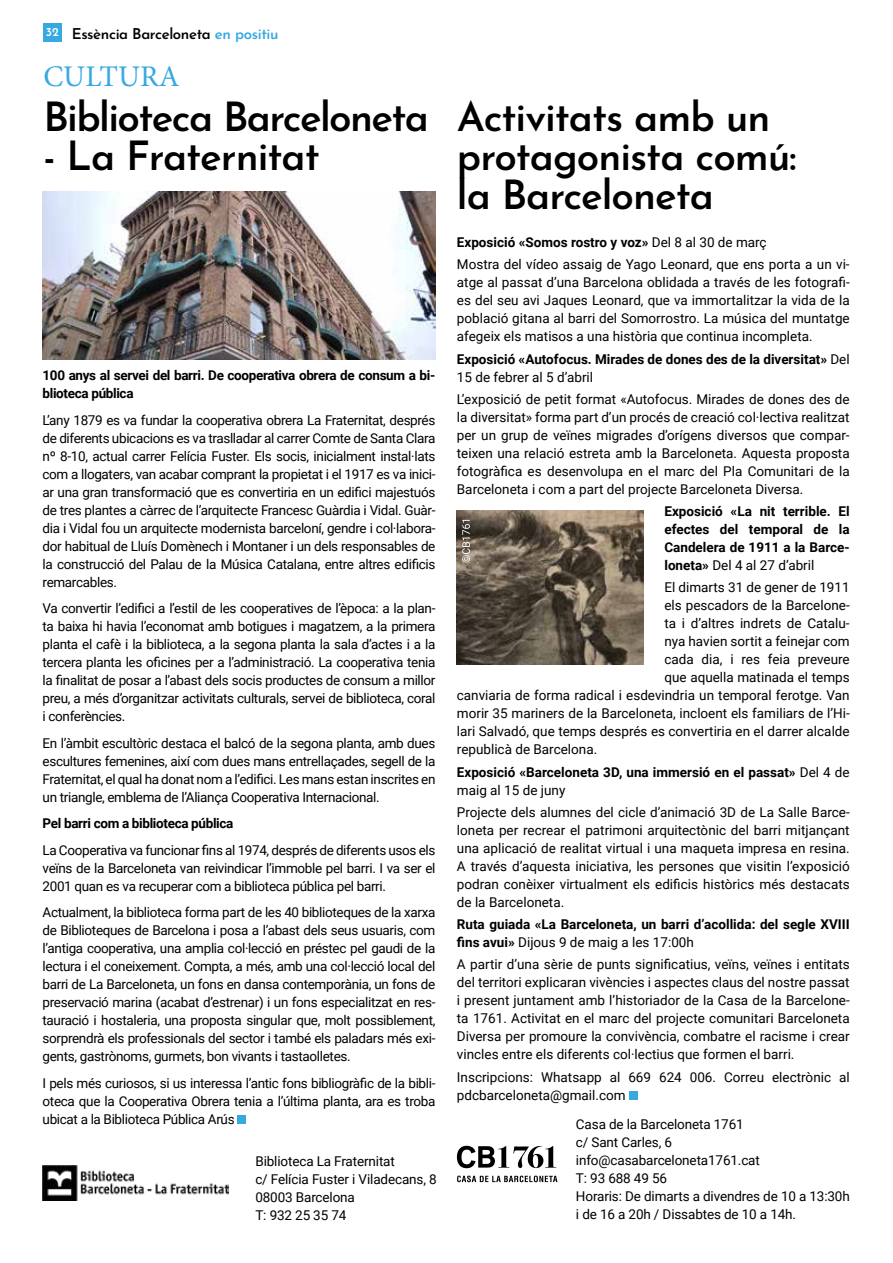
<style>
.page{position:relative;width:893px;height:1263px;background:#fff}
.page>*{position:absolute;margin:0;border:0;box-sizing:border-box;transform-origin:0 0}
.t1{font:600 40.5px/39px "Josefin Sans";letter-spacing:-.025em;color:#000}
.t2{font:30px "Minion Pro";color:#36a9e1}
.t3{font:600 15px "Josefin Sans";letter-spacing:-.025em;color:#000}
.t4{font:13.5px/18px "Roboto";color:#000;text-align:justify}
.t5{font:700 13.5px/18px "Roboto";color:#000}
.t6{font:700 13.5px/18px "Roboto";letter-spacing:-.025em;color:#000}
.s1{color:#36a9e1}
.s2{font-weight:700}
.s3{font-weight:400}
</style>
<div class="page">
<div style="left:629px;top:1091px;width:9px;height:9px;background:#36a9e1"></div>
<img style="left:43px;top:192px;width:392px;height:167px">
<img style="left:457px;top:511px;width:186px;height:154px">
<div style="left:237px;top:1115px;width:9px;height:9px;background:#36a9e1"></div>
<svg style="left:457px;top:1146px;width:99px;height:22px"></svg>
<svg style="left:457px;top:1175px;width:100px;height:8px"></svg>
<svg style="left:462px;top:520px;width:8px;height:42px"></svg>
<img style="left:43px;top:1166px;width:186px;height:34px">
<div style="left:43px;top:23px;width:19px;height:19px;background:#36a9e1"></div>
<p class="t3" style="left:46px;top:22px;width:234px"><sup>32</sup> Essència Barceloneta <span class="s1">en positiu</span></p>
<h2 class="t2" style="left:43px;top:56px;width:138px">CULTURA</h2>
<h1 class="t1" style="left:43px;top:94px;width:387px">Biblioteca Barceloneta</h1>
<h1 class="t1" style="left:43px;top:133px;width:278px">- La Fraternitat</h1>
<p class="t6" style="left:43px;top:366px;width:394px">100 anys al servei del barri. De cooperativa obrera de consum a bi&shy;blioteca pública</p>
<p class="t4" style="left:43px;top:410px;width:394px">L’any 1879 es va fundar la cooperativa obrera La Fraternitat, després de diferents ubicacions es va traslladar al carrer Comte de Santa Clara nº 8-10, actual carrer Felícia Fuster. Els socis, inicialment instal·lats com a llogaters, van acabar comprant la propietat i el 1917 es va inici&shy;ar una gran transformació que es convertiria en un edifici majestuós de tres plantes a càrrec de l’arquitecte Francesc Guàrdia i Vidal. Guàr&shy;dia i Vidal fou un arquitecte modernista barceloní, gendre i col·labora&shy;dor habitual de Lluís Domènech i Montaner i un dels responsables de la construcció del Palau de la Música Catalana, entre altres edificis remarcables.</p>
<p class="t4" style="left:43px;top:599px;width:394px">Va convertir l’edifici a l’estil de les cooperatives de l’època: a la plan&shy;ta baixa hi havia l’economat amb botigues i magatzem, a la primera planta el cafè i la biblioteca, a la segona planta la sala d’actes i a la tercera planta les oficines per a l’administració. La cooperativa tenia la finalitat de posar a l’abast dels socis productes de consum a millor preu, a més d’organitzar activitats culturals, servei de biblioteca, coral i conferències.</p>
<p class="t4" style="left:43px;top:733px;width:394px">En l’àmbit escultòric destaca el balcó de la segona planta, amb dues escultures femenines, així com dues mans entrellaçades, segell de la Fraternitat, el qual ha donat nom a l’edifici. Les mans estan inscrites en un triangle, emblema de l’Aliança Cooperativa Internacional.</p>
<p class="t6" style="left:43px;top:814px;width:192px">Pel barri com a biblioteca pública</p>
<p class="t4" style="left:43px;top:840px;width:394px">La Cooperativa va funcionar fins al 1974, després de diferents usos els veïns de la Barceloneta van reivindicar l’immoble pel barri. I va ser el 2001 quan es va recuperar com a biblioteca pública pel barri.</p>
<p class="t4" style="left:43px;top:903px;width:394px">Actualment, la biblioteca forma part de les 40 biblioteques de la xarxa de Biblioteques de Barcelona i posa a l’abast dels seus usuaris, com l’antiga cooperativa, una amplia col·lecció en préstec pel gaudi de la lectura i el coneixement. Compta, a més, amb una col·lecció local del barri de La Barceloneta, un fons en dansa contemporània, un fons de preservació marina (acabat d’estrenar) i un fons especialitzat en res&shy;tauració i hostaleria, una proposta singular que, molt possiblement, sorprendrà els professionals del sector i també els paladars més exi&shy;gents, gastrònoms, gurmets, bon vivants i tastaolletes.</p>
<p class="t4" style="left:43px;top:1073px;width:394px">I pels més curiosos, si us interessa l’antic fons bibliogràfic de la bibli&shy;oteca que la Cooperativa Obrera tenia a l’última planta, ara es troba ubicat a la Biblioteca Pública Arús</p>
<p class="t4" style="left:255px;top:1152px;width:183px;text-align:left">Biblioteca La Fraternitat<br>c/ Felícia Fuster i Viladecans, 8<br>08003 Barcelona<br>T: 932 25 35 74</p>
<h1 class="t1" style="left:457px;top:94px;width:341px">Activitats amb un protagonista comú: la Barceloneta</h1>
<p class="t4" style="left:457px;top:231px;width:394px;line-height:22.2px"><span class="s2">Exposició «Somos rostro y voz»</span> Del 8 al 30 de març<br>Mostra del vídeo assaig de Yago Leonard, que ens porta a un vi-</p>
<p class="t4" style="left:457px;top:273px;width:394px">atge al passat d’una Barcelona oblidada a través de les fotografi&shy;es del seu avi Jaques Leonard, que va immortalitzar la vida de la població gitana al barri del Somorrostro. La música del muntatge afegeix els matisos a una història que continua incompleta.</p>
<p class="t5" style="left:457px;top:349px;width:394px">Exposició «Autofocus. Mirades de dones des de la diversitat» <span class="s3">Del<br>15 de febrer al 5 d’abril</span></p>
<p class="t4" style="left:457px;top:390px;width:394px">L’exposició de petit format «Autofocus. Mirades de dones des de la diversitat» forma part d’un procés de creació col·lectiva realitzat per un grup de veïnes migrades d’orígens diversos que compar&shy;teixen una relació estreta amb la Barceloneta. Aquesta proposta fotogràfica es desenvolupa en el marc del Pla Comunitari de la Barceloneta i com a part del projecte Barceloneta Diversa.</p>
<p class="t5" style="left:664px;top:502px;width:187px;text-align:justify">Exposició «La nit terrible. El efectes del temporal de la Candelera de 1911 a la Barce&shy;loneta» <span class="s3">Del 4 al 27 d’abril</span></p>
<p class="t4" style="left:664px;top:578px;width:187px">El dimarts 31 de gener de 1911</p>
<p class="t4" style="left:664px;top:596px;width:187px">els pescadors de la Barcelone-</p>
<p class="t4" style="left:664px;top:614px;width:187px">ta i d’altres indrets de Catalu-</p>
<p class="t4" style="left:664px;top:632px;width:187px">nya havien sortit a feinejar com</p>
<p class="t4" style="left:664px;top:650px;width:187px">cada dia, i res feia preveure</p>
<p class="t4" style="left:664px;top:668px;width:187px">que aquella matinada el temps</p>
<p class="t4" style="left:457px;top:686px;width:394px">canviaria de forma radical i esdevindria un temporal ferotge. Van</p>
<p class="t4" style="left:457px;top:704px;width:394px">morir 35 mariners de la Barceloneta, incloent els familiars de l’Hi-</p>
<p class="t4" style="left:457px;top:722px;width:394px">lari Salvadó, que temps després es convertiria en el darrer alcalde</p>
<p class="t4" style="left:457px;top:740px;width:142px">republicà de Barcelona.</p>
<p class="t5" style="left:457px;top:762px;width:394px">Exposició «Barceloneta 3D, una immersió en el passat» <span class="s3">Del 4 de maig al 15 de juny</span></p>
<p class="t4" style="left:457px;top:803px;width:394px">Projecte dels alumnes del cicle d’animació 3D de La Salle Barce&shy;loneta per recrear el patrimoni arquitectònic del barri mitjançant una aplicació de realitat virtual i una maqueta impresa en resina.<br>A través d’aquesta iniciativa, les persones que visitin l’exposició podran conèixer virtualment els edificis històrics més destacats de la Barceloneta.</p>
<p class="t5" style="left:457px;top:915px;width:394px">Ruta guiada «La Barceloneta, un barri d’acollida: del segle XVIII fins avui» <span class="s3">Dijous 9 de maig a les 17:00h</span></p>
<p class="t4" style="left:457px;top:955px;width:394px">A partir d’una sèrie de punts significatius, veïns, veïnes i entitats del territori explicaran vivències i aspectes claus del nostre passat i present juntament amb l’historiador de la Casa de la Barcelone&shy;ta 1761. Activitat en el marc del projecte comunitari Barceloneta Diversa per promoure la convivència, combatre el racisme i crear vincles entre els diferents col·lectius que formen el barri.</p>
<p class="t4" style="left:457px;top:1067px;width:394px">Inscripcions: Whatsapp al 669 624 006. Correu electrònic al pdcbarceloneta@gmail.com</p>
<p class="t4" style="left:576px;top:1114px;width:275px;text-align:left">Casa de la Barceloneta 1761<br>c/ Sant Carles, 6 info@casabarceloneta1761.cat<br>T: 93 688 49 56<br>Horaris: De dimarts a divendres de 10 a 13:30h i de 16 a 20h / Dissabtes de 10 a 14h.</p>
</div>
